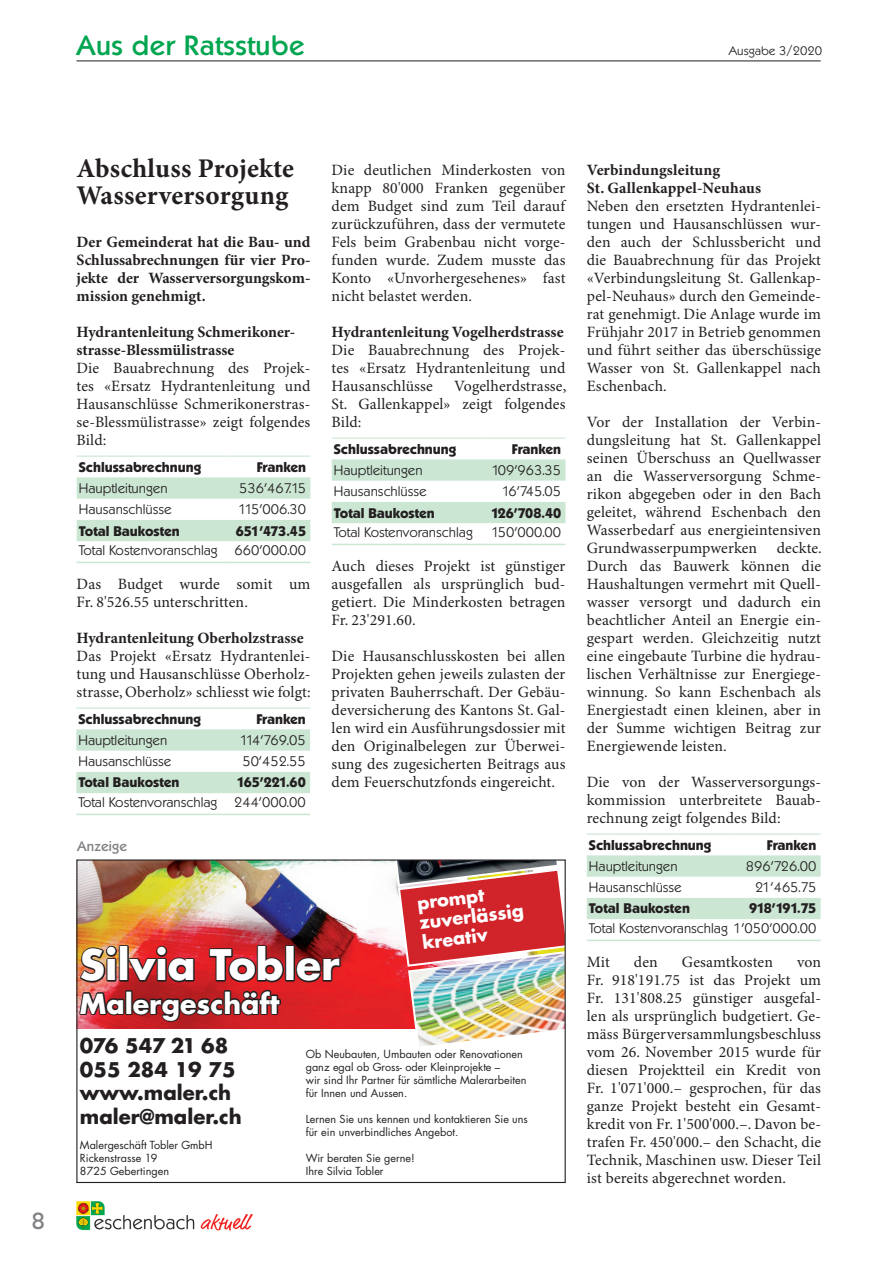
<style>
.page{position:relative;width:893px;height:1263px;background:#fff}
.page>*{position:absolute;margin:0;border:0;box-sizing:border-box;transform-origin:0 0}
.t1{font:700 40.95px "Futura";color:#fff}
.t2{font:700 27px/27px "Minion Pro";letter-spacing:.01em;color:#231f20}
.t3{font:500 27px "Koblenz TS";letter-spacing:.02em;color:#00a54f}
.t4{font:700 26.85px "Futura";color:#fff}
.t5{font:500 22.5px "Koblenz TS";color:#808285}
.t6{font:700 19.65px/23.7px "Futura";color:#231f20}
.t7{font:700 17.7px/19.6px "Futura";color:#fff}
.t8{font:15.75px/18px "Minion Pro";letter-spacing:.01em;color:#231f20;text-align:justify}
.t9{font:700 15.75px/18px "Minion Pro";color:#231f20}
.t10{font:300 13.5px "Koblenz TS";color:#231f20}
.t11{font:700 13.5px "Koblenz TS";color:#231f20}
.t12{font:500 13.5px "Koblenz TS";letter-spacing:.01em;color:#808285}
.t13{font:300 12px "Koblenz TS";color:#231f20}
.t14{font:10.8px/13px "Futura";color:#231f20}
</style>
<div class="page">
<hr style="left:77px;top:61px;width:744px;height:1px;background:#231f20">
<img style="left:76px;top:1201px;width:177px;height:30px">
<svg style="left:77px;top:477px;width:233px;height:64px"></svg>
<hr style="left:77px;top:456px;width:149px;height:1px;background:#cbe6d3">
<hr style="left:226px;top:456px;width:84px;height:1px;background:#cbe6d3">
<hr style="left:77px;top:562px;width:149px;height:1px;background:#cbe6d3">
<hr style="left:226px;top:562px;width:84px;height:1px;background:#cbe6d3">
<svg style="left:76px;top:729px;width:234px;height:64px"></svg>
<hr style="left:76px;top:707px;width:149px;height:2px;background:#cbe6d3">
<hr style="left:225px;top:707px;width:85px;height:2px;background:#cbe6d3">
<hr style="left:76px;top:814px;width:149px;height:1px;background:#cbe6d3">
<hr style="left:225px;top:814px;width:85px;height:1px;background:#cbe6d3">
<svg style="left:332px;top:459px;width:233px;height:64px"></svg>
<hr style="left:332px;top:438px;width:149px;height:1px;background:#cbe6d3">
<hr style="left:481px;top:438px;width:84px;height:1px;background:#cbe6d3">
<hr style="left:332px;top:544px;width:149px;height:1px;background:#cbe6d3">
<hr style="left:481px;top:544px;width:84px;height:1px;background:#cbe6d3">
<svg style="left:587px;top:855px;width:234px;height:64px"></svg>
<hr style="left:587px;top:833px;width:144px;height:2px;background:#cbe6d3">
<hr style="left:731px;top:833px;width:90px;height:2px;background:#cbe6d3">
<hr style="left:587px;top:940px;width:144px;height:1px;background:#cbe6d3">
<hr style="left:731px;top:940px;width:90px;height:1px;background:#cbe6d3">
<img style="left:78px;top:861px;width:309px;height:167px">
<div style="left:285px;top:945px;width:10px;height:37px;border:3px solid #231f20"></div>
<svg style="left:295px;top:956px;width:47px;height:28px"></svg>
<img style="left:78px;top:944px;width:207px;height:79px">
<img style="left:387px;top:861px;width:177px;height:185px">
<div style="left:76px;top:859px;width:490px;height:324px;border:1px solid #231f20"></div>
<h2 class="t3" style="left:77px;top:29px;width:230px">Aus der Ratsstube</h2>
<p class="t13" style="left:729px;top:43px;width:95px">Ausgabe 3/2020</p>
<h3 class="t5" style="left:31px;top:1207px;width:15px">8</h3>
<h2 class="t2" style="left:77px;top:156px;width:219px">Abschluss Projekte<br>Wasserversorgung</h2>
<p class="t9" style="left:77px;top:234px;width:235px;text-align:justify">Der Gemeinderat hat die Bau- und Schlussabrechnungen für vier Pro&shy;jekte der Wasserversorgungskom&shy;mission genehmigt.</p>
<p class="t9" style="left:77px;top:324px;width:220px">Hydrantenleitung Schmerikoner&shy;strasse-Blessmülistrasse</p>
<p class="t8" style="left:77px;top:360px;width:235px">Die Bauabrechnung des Projek&shy;tes «Ersatz Hydrantenleitung und Hausanschlüsse Schmerikonerstras&shy;se-Blessmülistrasse» zeigt folgendes Bild:</p>
<p class="t11" style="left:79px;top:458px;width:124px">Schlussabrechnung</p>
<p class="t11" style="left:257px;top:458px;width:51px">Franken</p>
<p class="t10" style="left:79px;top:480px;width:90px">Hauptleitungen</p>
<p class="t10" style="left:239px;top:480px;width:69px">536'467.15</p>
<p class="t10" style="left:79px;top:501px;width:94px">Hausanschlüsse</p>
<p class="t10" style="left:238px;top:501px;width:69px">115'006.30</p>
<p class="t11" style="left:79px;top:522px;width:102px">Total Baukosten</p>
<p class="t11" style="left:236px;top:522px;width:72px">651'473.45</p>
<p class="t10" style="left:79px;top:542px;width:229px">Total Kostenvoranschlag 660'000.00</p>
<p class="t8" style="left:77px;top:576px;width:235px">Das Budget wurde somit um<br>Fr. 8'526.55 unterschritten.</p>
<p class="t9" style="left:77px;top:630px;width:229px">Hydrantenleitung Oberholzstrasse</p>
<p class="t8" style="left:77px;top:648px;width:236px">Das Projekt «Ersatz Hydrantenlei&shy;tung und Hausanschlüsse Oberholz&shy;strasse, Oberholz» schliesst wie folgt:</p>
<p class="t11" style="left:78px;top:710px;width:124px">Schlussabrechnung</p>
<p class="t11" style="left:256px;top:710px;width:51px">Franken</p>
<p class="t10" style="left:78px;top:732px;width:90px">Hauptleitungen</p>
<p class="t10" style="left:240px;top:732px;width:68px">114'769.05</p>
<p class="t10" style="left:78px;top:753px;width:94px">Hausanschlüsse</p>
<p class="t10" style="left:242px;top:753px;width:65px">50'452.55</p>
<p class="t11" style="left:78px;top:774px;width:102px">Total Baukosten</p>
<p class="t11" style="left:237px;top:774px;width:71px">165'221.60</p>
<p class="t10" style="left:78px;top:794px;width:229px">Total Kostenvoranschlag 244'000.00</p>
<p class="t12" style="left:77px;top:838px;width:51px">Anzeige</p>
<p class="t8" style="left:332px;top:162px;width:235px">Die deutlichen Minderkosten von knapp 80'000 Franken gegenüber dem Budget sind zum Teil darauf zurückzuführen, dass der vermutete Fels beim Grabenbau nicht vorge&shy;funden wurde. Zudem musste das Konto «Unvorhergesehenes» fast nicht belastet werden.</p>
<p class="t9" style="left:332px;top:324px;width:233px">Hydrantenleitung Vogelherdstrasse</p>
<p class="t8" style="left:332px;top:342px;width:235px">Die Bauabrechnung des Projek&shy;tes «Ersatz Hydrantenleitung und Hausanschlüsse</p>
<p class="t8" style="left:332px;top:378px;width:236px;text-indent:123px">Vogelherdstrasse, St. Gallenkappel» zeigt folgendes Bild:</p>
<p class="t11" style="left:334px;top:440px;width:124px">Schlussabrechnung</p>
<p class="t11" style="left:512px;top:440px;width:51px">Franken</p>
<p class="t10" style="left:334px;top:462px;width:90px">Hauptleitungen</p>
<p class="t10" style="left:491px;top:462px;width:71px">109'963.35</p>
<p class="t10" style="left:334px;top:483px;width:94px">Hausanschlüsse</p>
<p class="t10" style="left:502px;top:483px;width:61px">16'745.05</p>
<p class="t11" style="left:334px;top:504px;width:102px">Total Baukosten</p>
<p class="t11" style="left:491px;top:504px;width:72px">126'708.40</p>
<p class="t10" style="left:334px;top:524px;width:140px">Total Kostenvoranschlag</p>
<p class="t10" style="left:491px;top:524px;width:72px">150'000.00</p>
<p class="t8" style="left:332px;top:558px;width:235px">Auch dieses Projekt ist günstiger ausgefallen als ursprünglich bud&shy;getiert. Die Minderkosten betragen Fr. 23'291.60.</p>
<p class="t8" style="left:332px;top:648px;width:235px">Die Hausanschlusskosten bei allen Projekten gehen jeweils zulasten der privaten Bauherrschaft. Der Gebäu&shy;deversicherung des Kantons St. Gal&shy;len wird ein Ausführungsdossier mit den Originalbelegen zur Überwei&shy;sung des zugesicherten Beitrags aus dem Feuerschutzfonds eingereicht.</p>
<p class="t7" style="left:416px;top:893px;width:106px;rotate:-7deg">prompt zuverlässig kreativ</p>
<h1 class="t1" style="left:80px;top:936px;width:261px">Silvia Tobler</h1>
<h3 class="t4" style="left:80px;top:985px;width:201px">Malergeschäft</h3>
<p class="t6" style="left:80px;top:1033px;width:163px">076 547 21 68<br>055 284 19 75 www.maler.ch maler@maler.ch</p>
<p class="t14" style="left:80px;top:1138px;width:134px">Malergeschäft Tobler GmbH<br>Rickenstrasse 19<br>8725 Gebertingen</p>
<p class="t14" style="left:306px;top:1047px;width:222px">Ob Neubauten, Umbauten oder Renovationen ganz egal ob Gross- oder Kleinprojekte –<br>wir sind Ihr Partner für sämtliche Malerarbeiten für Innen und Aussen.</p>
<p class="t14" style="left:306px;top:1112px;width:224px">Lernen Sie uns kennen und kontaktieren Sie uns für ein unverbindliches Angebot.</p>
<p class="t14" style="left:306px;top:1151px;width:111px">Wir beraten Sie gerne!<br>Ihre Silvia Tobler</p>
<p class="t9" style="left:587px;top:162px;width:176px">Verbindungsleitung<br>St. Gallenkappel-Neuhaus</p>
<p class="t8" style="left:587px;top:198px;width:236px">Neben den ersetzten Hydrantenlei&shy;tungen und Hausanschlüssen wur&shy;den auch der Schlussbericht und die Bauabrechnung für das Projekt «Verbindungsleitung St. Gallenkap&shy;pel-Neuhaus» durch den Gemeinde&shy;rat genehmigt. Die Anlage wurde im Frühjahr 2017 in Betrieb genommen und führt seither das überschüssige Wasser von St. Gallenkappel nach Eschenbach.</p>
<p class="t8" style="left:587px;top:414px;width:237px">Vor der Installation der Verbin&shy;dungsleitung hat St. Gallenkappel seinen Überschuss an Quellwasser an die Wasserversorgung Schme&shy;rikon abgegeben oder in den Bach geleitet, während Eschenbach den Wasserbedarf aus energieintensiven Grundwasserpumpwerken deckte.<br>Durch das Bauwerk können die Haushaltungen vermehrt mit Quell&shy;wasser versorgt und dadurch ein beachtlicher Anteil an Energie ein&shy;gespart werden. Gleichzeitig nutzt eine eingebaute Turbine die hydrau&shy;lischen Verhältnisse zur Energiege&shy;winnung. So kann Eschenbach als Energiestadt einen kleinen, aber in der Summe wichtigen Beitrag zur Energiewende leisten.</p>
<p class="t8" style="left:587px;top:774px;width:236px">Die von der Wasserversorgungs&shy;kommission unterbreitete Bauab&shy;rechnung zeigt folgendes Bild:</p>
<p class="t11" style="left:589px;top:836px;width:124px">Schlussabrechnung</p>
<p class="t11" style="left:767px;top:836px;width:51px">Franken</p>
<p class="t10" style="left:589px;top:858px;width:90px">Hauptleitungen</p>
<p class="t10" style="left:746px;top:858px;width:72px">896'726.00</p>
<p class="t10" style="left:589px;top:879px;width:94px">Hausanschlüsse</p>
<p class="t10" style="left:755px;top:879px;width:63px">21'465.75</p>
<p class="t11" style="left:589px;top:900px;width:102px">Total Baukosten</p>
<p class="t11" style="left:749px;top:900px;width:69px">918'191.75</p>
<p class="t10" style="left:589px;top:920px;width:229px">Total Kostenvoranschlag 1'050'000.00</p>
<p class="t8" style="left:587px;top:954px;width:25px">Mit</p>
<p class="t8" style="left:634px;top:954px;width:25px">den</p>
<p class="t8" style="left:682px;top:954px;width:93px">Gesamtkosten</p>
<p class="t8" style="left:587px;top:954px;width:236px;text-indent:210px">von Fr. 918'191.75 ist das Projekt um Fr. 131'808.25 günstiger ausgefal&shy;len als ursprünglich budgetiert. Ge&shy;mäss Bürgerversammlungsbeschluss vom 26. November 2015 wurde für diesen Projektteil ein Kredit von Fr. 1'071'000.– gesprochen, für das ganze Projekt besteht ein Gesamt&shy;kredit von Fr. 1'500'000.–. Davon be&shy;trafen Fr. 450'000.– den Schacht, die Technik, Maschinen usw. Dieser Teil ist bereits abgerechnet worden.</p>
</div>
